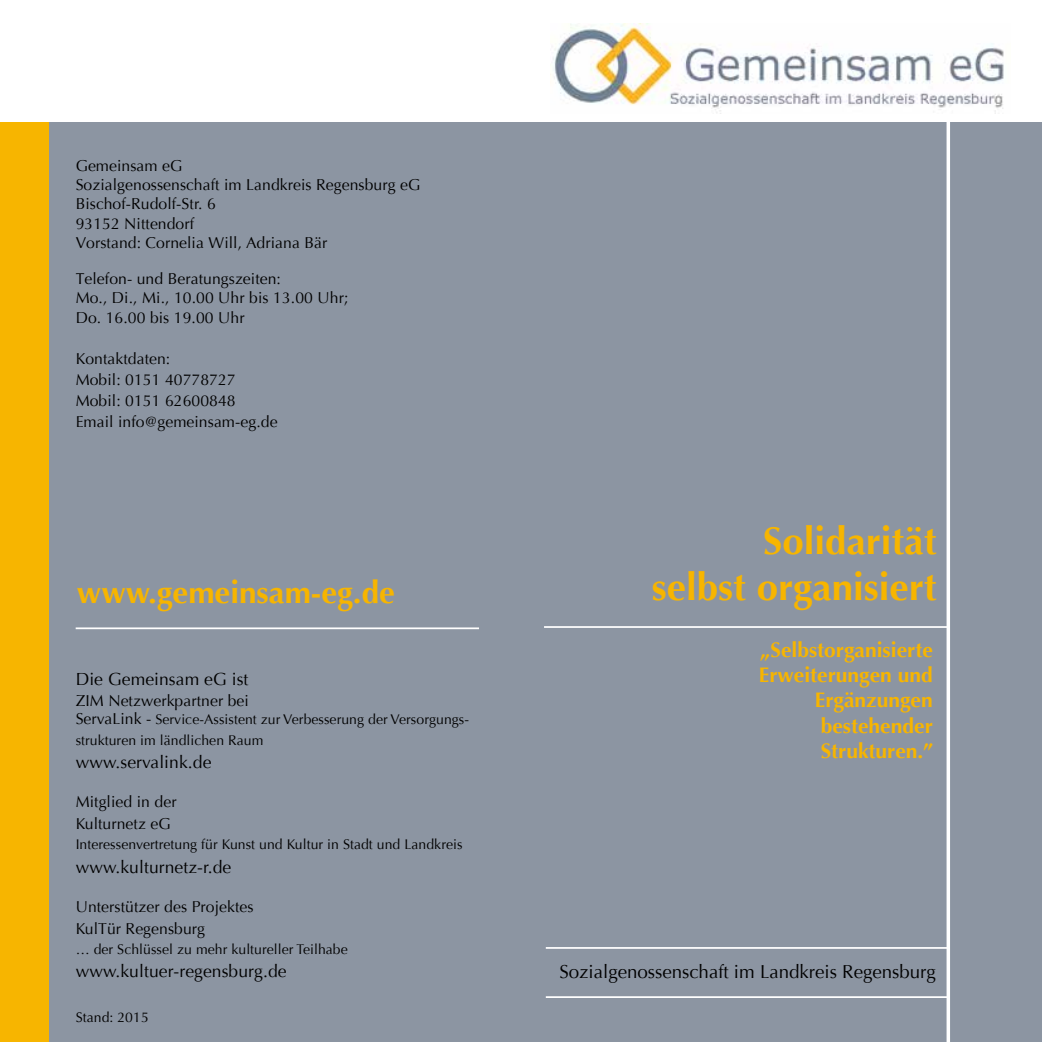
<style>
.page{position:relative;width:1042px;height:1042px;background:#fff}
.page>*{position:absolute;margin:0;border:0;box-sizing:border-box;transform-origin:0 0}
.t1{font:700 38.5px/46.2px "Optima";color:#f7b500;text-align:right}
.t2{font:700 31.5px "Optima";color:#f7b500}
.t3{font:700 21px/25.2px "Optima";color:#f7b500;text-align:right}
.t4{font:18.72px "Optima";color:#000}
.t5{font:17.5px "Optima";letter-spacing:.005em;color:#000}
.t6{font:15.75px/19.2px "Optima";letter-spacing:.005em;color:#000}
.t7{font:14px/21px "Optima";letter-spacing:.005em;color:#000}
.s1{font-size:15.75px}
</style>
<div class="page">
<div style="left:0;top:123px;width:1042px;height:919px;background:#8c95a2"></div>
<svg style="left:946px;top:122px;width:4px;height:920px;background:#eef0f2"></svg>
<hr style="left:76px;top:627px;width:403px;height:2px;background:#fff">
<hr style="left:546px;top:947px;width:403px;height:2px;background:#fff">
<hr style="left:546px;top:996px;width:403px;height:2px;background:#fff">
<img style="left:550px;top:24px;width:454px;height:90px">
<div style="left:0;top:123px;width:48px;height:919px;background:#f7b500"></div>
<hr style="left:544px;top:626px;width:403px;height:2px;background:#fff">
<p class="t6" style="left:76px;top:156px;width:346px">Gemeinsam eG<br>Sozialgenossenschaft im Landkreis Regensburg eG<br>Bischof-Rudolf-Str. 6<br>93152 Nittendorf<br>Vorstand: Cornelia Will, Adriana Bär</p>
<p class="t6" style="left:76px;top:269px;width:274px">Telefon- und Beratungszeiten:<br>Mo., Di., Mi., 10.00 Uhr bis 13.00 Uhr;<br>Do. 16.00 bis 19.00 Uhr</p>
<p class="t6" style="left:76px;top:348px;width:203px;line-height:21px">Kontaktdaten:<br>Mobil: 0151 40778727<br>Mobil: 0151 62600848<br>Email info@gemeinsam-eg.de</p>
<h2 class="t2" style="left:77px;top:574px;width:319px">www.gemeinsam-eg.de</h2>
<p class="t5" style="left:76px;top:668px;width:174px">Die Gemeinsam eG ist</p>
<p class="t6" style="left:76px;top:691px;width:175px">ZIM Netzwerkpartner bei</p>
<p class="t7" style="left:76px;top:708px;width:395px"><span class="s1">ServaLink -</span> Service-Assistent zur Verbesserung der Versorgungs&shy;strukturen im ländlichen Raum</p>
<p class="t5" style="left:76px;top:752px;width:137px">www.servalink.de</p>
<p class="t6" style="left:76px;top:791px;width:102px;line-height:21.9px">Mitglied in der<br>Kulturnetz eG</p>
<p class="t7" style="left:76px;top:834px;width:388px">Interessenvertretung für Kunst und Kultur in Stadt und Landkreis</p>
<p class="t5" style="left:76px;top:857px;width:157px">www.kulturnetz-r.de</p>
<p class="t6" style="left:76px;top:896px;width:179px;line-height:21.9px">Unterstützer des Projektes<br>KulTür Regensburg</p>
<p class="t7" style="left:76px;top:939px;width:274px">… der Schlüssel zu mehr kultureller Teilhabe</p>
<p class="t5" style="left:76px;top:960px;width:212px">www.kultuer-regensburg.de</p>
<p class="t7" style="left:76px;top:1007px;width:75px">Stand: 2015</p>
<h1 class="t1" style="left:652px;top:518px;width:286px">Solidarität<br>selbst organisiert</h1>
<h3 class="t3" style="left:759px;top:637px;width:175px">„Selbstorganisierte<br>Erweiterungen und<br>Ergänzungen bestehender<br>Strukturen.”</h3>
<p class="t4" style="left:559px;top:961px;width:378px">Sozialgenossenschaft im Landkreis Regensburg</p>
</div>
